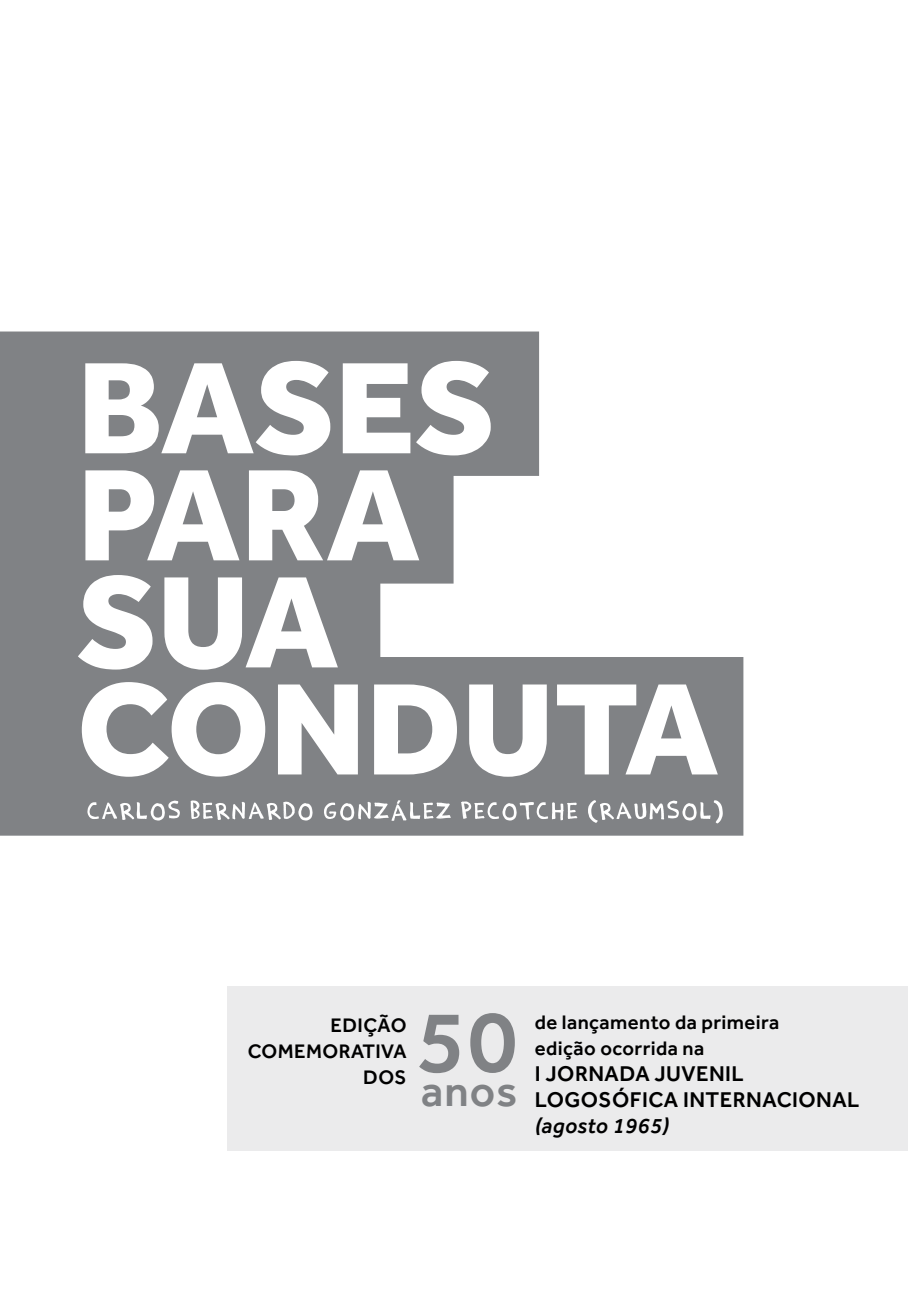
<style>
.page{position:relative;width:908px;height:1304px;background:#fff}
.page>*{position:absolute;margin:0;border:0;box-sizing:border-box;transform-origin:0 0}
.t1{font:500 44.2px "Effra";color:#808285}
.t2{font:500 22px/26px "Effra";letter-spacing:.02em;color:#000}
.t3{font:italic 500 22px "Effra";letter-spacing:.02em;color:#000}
.t4{font:500 20.2px/26px "Effra";letter-spacing:.02em;color:#000}
</style>
<div class="page">
<svg style="left:0;top:332px;width:743px;height:504px;fill:#808285"></svg>
<svg style="left:82px;top:682px;width:635px;height:95px"></svg>
<svg style="left:78px;top:575px;width:260px;height:95px"></svg>
<svg style="left:85px;top:470px;width:334px;height:90px"></svg>
<svg style="left:85px;top:361px;width:405px;height:94px"></svg>
<svg style="left:87px;top:800px;width:635px;height:23px"></svg>
<div style="left:227px;top:986px;width:680px;height:165px;background:#ebebec"></div>
<p class="t4" style="left:248px;top:1012px;width:160px;text-align:right">EDIÇÃO<br>COMEMORATIVA<br>DOS</p>
<h1 class="t1" style="left:417px;top:1064px;width:102px"><sup>50</sup>anos</h1>
<p class="t4" style="left:534px;top:1009px;width:246px">de lançamento da primeira edição ocorrida na</p>
<p class="t2" style="left:534px;top:1061px;width:326px">I JORNADA JUVENIL<br>LOGOSÓFICA INTERNACIONAL</p>
<p class="t3" style="left:534px;top:1113px;width:136px">(agosto 1965)</p>
</div>
